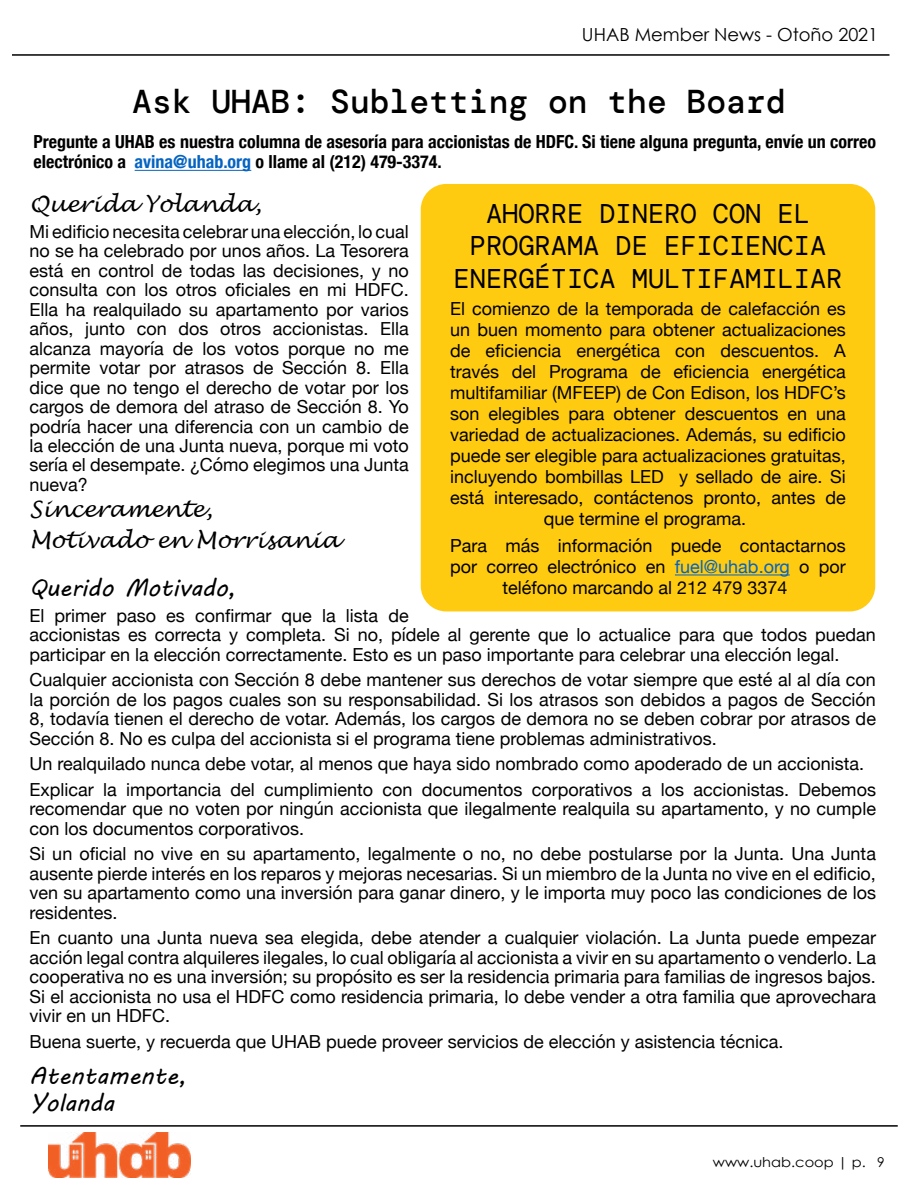
<style>
.page{position:relative;width:918px;height:1188px;background:#fff}
.page>*{position:absolute;margin:0;border:0;box-sizing:border-box;transform-origin:0 0}
.t1{font:500 33px "DM Mono";color:#000}
.t2{font:27px/32.4px "DM Mono";color:#000;text-align:center}
.t3{font:24px/27px "MV Boli";color:#000}
.t4{font:italic 22.5px/31.5px "Lucida Handwriting";color:#000}
.t5{font:18px/19.5px "Helvetica Neue";color:#000;text-align:justify}
.t6{font:700 condensed 18px/19.5px "Helvetica Neue";color:#000}
.t7{font:18px "Century Gothic";color:#000}
.t8{font:13.5px "Century Gothic";color:#000;scale:1.08 1}
.s1{color:#0563c1}
</style>
<div class="page">
<hr style="left:12px;top:54px;width:878px;height:2px;background:#000">
<hr style="left:20px;top:1125px;width:878px;height:2px;background:#000">
<img style="left:49px;top:1133px;width:141px;height:44px">
<hr style="left:135px;top:170px;width:116px;height:1px;background:#0563c1">
<div style="left:421px;top:184px;width:454px;height:427px;background:#ffcb11;border-radius:26px"></div>
<hr style="left:675px;top:575px;width:115px;height:1px;background:#0563c1">
<p class="t7" style="left:582px;top:22px;width:298px">UHAB Member News - Otoño 2021</p>
<h1 class="t1" style="left:132px;top:81px;width:655px">Ask UHAB: Subletting on the Board</h1>
<p class="t6" style="left:33px;top:132px;width:844px">Pregunte a UHAB es nuestra columna de asesoría para accionistas de HDFC. Si tiene alguna pregunta, envíe un correo electrónico a <span class="s1">avina@uhab.org</span> o llame al (212) 479-3374.</p>
<p class="t4" style="left:29px;top:189px;width:234px">Querida Yolanda,</p>
<p class="t5" style="left:29px;top:222px;width:381px">Mi edificio necesita celebrar una elección, lo cual no se ha celebrado por unos años. La Tesorera está en control de todas las decisiones, y no consulta con los otros oficiales en mi HDFC.<br>Ella ha realquilado su apartamento por varios años, junto con dos otros accionistas. Ella alcanza mayoría de los votos porque no me permite votar por atrasos de Sección 8. Ella dice que no tengo el derecho de votar por los cargos de demora del atraso de Sección 8. Yo podría hacer una diferencia con un cambio de la elección de una Junta nueva, porque mi voto sería el desempate. ¿Cómo elegimos una Junta nueva?</p>
<p class="t4" style="left:29px;top:494px;width:311px">Sinceramente,<br>Motivado en Morrisania</p>
<h3 class="t3" style="left:29px;top:574px;width:209px">Querido Motivado,</h3>
<p class="t5" style="left:29px;top:607px;width:848px;text-align:left">El primer paso es confirmar que la lista de<br>accionistas es correcta y completa. Si no, pídele al gerente que lo actualice para que todos puedan participar en la elección correctamente. Esto es un paso importante para celebrar una elección legal.</p>
<p class="t5" style="left:29px;top:671px;width:848px">Cualquier accionista con Sección 8 debe mantener sus derechos de votar siempre que esté al al día con la porción de los pagos cuales son su responsabilidad. Si los atrasos son debidos a pagos de Sección 8, todavía tienen el derecho de votar. Además, los cargos de demora no se deben cobrar por atrasos de Sección 8. No es culpa del accionista si el programa tiene problemas administrativos.</p>
<p class="t5" style="left:29px;top:752px;width:848px;line-height:25.5px">Un realquilado nunca debe votar, al menos que haya sido nombrado como apoderado de un accionista.<br>Explicar la importancia del cumplimiento con documentos corporativos a los accionistas. Debemos</p>
<p class="t5" style="left:29px;top:800px;width:848px">recomendar que no voten por ningún accionista que ilegalmente realquila su apartamento, y no cumple con los documentos corporativos.</p>
<p class="t5" style="left:29px;top:845px;width:848px">Si un oficial no vive en su apartamento, legalmente o no, no debe postularse por la Junta. Una Junta ausente pierde interés en los reparos y mejoras necesarias. Si un miembro de la Junta no vive en el edificio, ven su apartamento como una inversión para ganar dinero, y le importa muy poco las condiciones de los residentes.</p>
<p class="t5" style="left:29px;top:929px;width:848px">En cuanto una Junta nueva sea elegida, debe atender a cualquier violación. La Junta puede empezar acción legal contra alquileres ilegales, lo cual obligaría al accionista a vivir en su apartamento o venderlo. La cooperativa no es una inversión; su propósito es ser la residencia primaria para familias de ingresos bajos.<br>Si el accionista no usa el HDFC como residencia primaria, lo debe vender a otra familia que aprovechara vivir en un HDFC.</p>
<p class="t5" style="left:29px;top:1033px;width:756px">Buena suerte, y recuerda que UHAB puede proveer servicios de elección y asistencia técnica.</p>
<h3 class="t3" style="left:29px;top:1062px;width:159px">Atentamente,<br>Yolanda</h3>
<h2 class="t2" style="left:454px;top:197px;width:390px">AHORRE DINERO CON EL<br>PROGRAMA DE EFICIENCIA<br>ENERGÉTICA MULTIFAMILIAR</h2>
<p class="t5" style="left:450px;top:299px;width:397px;line-height:21px;text-align:center">El comienzo de la temporada de calefacción es un buen momento para obtener actualizaciones de eficiencia energética con descuentos. A través del Programa de eficiencia energética multifamiliar (MFEEP) de Con Edison, los HDFC’s son elegibles para obtener descuentos en una variedad de actualizaciones. Además, su edificio puede ser elegible para actualizaciones gratuitas, incluyendo bombillas LED y sellado de aire. Si está interesado, contáctenos pronto, antes de que termine el programa.</p>
<p class="t5" style="left:450px;top:536px;width:397px;line-height:21px;text-align:center">Para más información puede contactarnos por correo electrónico en <span class="s1">fuel@uhab.org</span> o por teléfono marcando al 212 479 3374</p>
<p class="t8" style="left:713px;top:1152px;width:161px">www.uhab.coop | p. 9</p>
</div>
